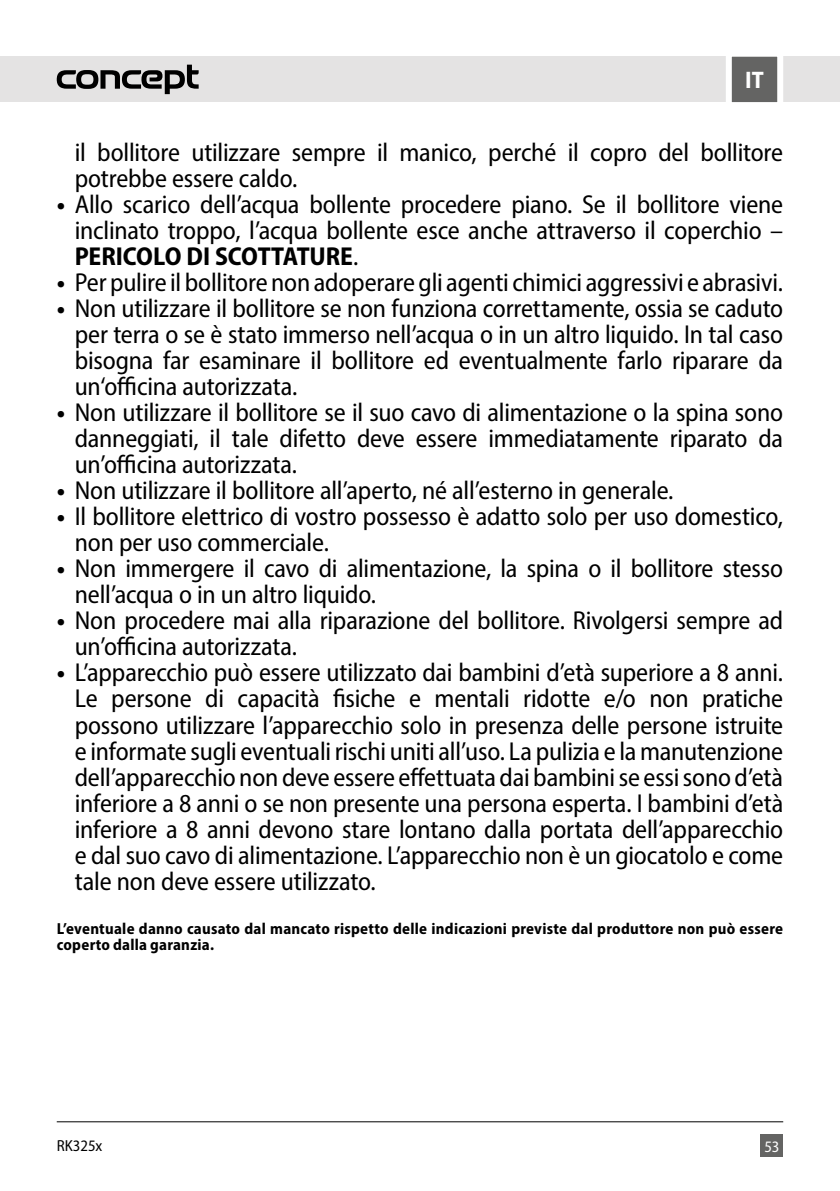
<style>
.page{position:relative;width:840px;height:1191px;background:#fff}
.page>*{position:absolute;margin:0;border:0;box-sizing:border-box;transform-origin:0 0}
.t1{font:semi-condensed 26px/26px "Myriad Pro";letter-spacing:-.01em;color:#000}
.t2{font:700 semi-condensed 24px "Myriad Pro";color:#fff}
.t3{font:700 semi-condensed 16px/16px "Myriad Pro";letter-spacing:.015em;color:#000}
.t4{font:semi-condensed 16px "Myriad Pro";color:#000}
.t5{font:semi-condensed 16px "Myriad Pro";color:#fff}
.s1{font-weight:700}
</style>
<div class="page">
<div style="left:0;top:57px;width:839px;height:45px;background:#e4e3e3"></div>
<div style="left:760px;top:1134px;width:22px;height:23px;background:#646463"></div>
<svg style="left:57px;top:65px;width:141px;height:29px"></svg>
<svg style="left:722px;top:56px;width:63px;height:47px;background:#909090"></svg>
<hr style="left:57px;top:1121px;width:725px;height:1px;background:#000">
<p class="t2" style="left:744px;top:65px;width:20px">IT</p>
<p class="t1" style="left:75px;top:139px;width:709px">il bollitore utilizzare sempre il manico, perché il copro del bollitore potrebbe essere caldo.</p>
<p class="t1" style="left:75px;top:191px;width:709px;text-align:justify;text-indent:-18px"><span class="s1">•</span> Allo scarico dell’acqua bollente procedere piano. Se il bollitore viene inclinato troppo, l’acqua bollente esce anche attraverso il coperchio – <span class="s1">PERICOLO DI SCOTTATURE</span>.</p>
<p class="t1" style="left:57px;top:269px;width:727px"><span class="s1">•</span> Per pulire il bollitore non adoperare gli agenti chimici aggressivi e abrasivi.</p>
<p class="t1" style="left:75px;top:295px;width:709px;text-align:justify;text-indent:-18px"><span class="s1">•</span> Non utilizzare il bollitore se non funziona correttamente, ossia se caduto per terra o se è stato immerso nell’acqua o in un altro liquido. In tal caso bisogna far esaminare il bollitore ed eventualmente farlo riparare da un‘officina autorizzata.</p>
<p class="t1" style="left:75px;top:399px;width:709px;text-align:justify;text-indent:-18px"><span class="s1">•</span> Non utilizzare il bollitore se il suo cavo di alimentazione o la spina sono danneggiati, il tale difetto deve essere immediatamente riparato da un’officina autorizzata.</p>
<p class="t1" style="left:57px;top:477px;width:618px"><span class="s1">•</span> Non utilizzare il bollitore all’aperto, né all’esterno in generale.</p>
<p class="t1" style="left:75px;top:503px;width:709px;text-indent:-18px"><span class="s1">•</span> Il bollitore elettrico di vostro possesso è adatto solo per uso domestico, non per uso commerciale.</p>
<p class="t1" style="left:75px;top:555px;width:709px;text-indent:-18px"><span class="s1">•</span> Non immergere il cavo di alimentazione, la spina o il bollitore stesso nell’acqua o in un altro liquido.</p>
<p class="t1" style="left:75px;top:607px;width:709px;text-indent:-18px"><span class="s1">•</span> Non procedere mai alla riparazione del bollitore. Rivolgersi sempre ad un’officina autorizzata.</p>
<p class="t1" style="left:75px;top:659px;width:709px;text-align:justify;text-indent:-18px"><span class="s1">•</span> L’apparecchio può essere utilizzato dai bambini d’età superiore a 8 anni.<br>Le persone di capacità fisiche e mentali ridotte e/o non pratiche possono utilizzare l’apparecchio solo in presenza delle persone istruite e informate sugli eventuali rischi uniti all’uso. La pulizia e la manutenzione dell’apparecchio non deve essere effettuata dai bambini se essi sono d’età inferiore a 8 anni o se non presente una persona esperta. I bambini d’età inferiore a 8 anni devono stare lontano dalla portata dell’apparecchio e dal suo cavo di alimentazione. L’apparecchio non è un giocatolo e come tale non deve essere utilizzato.</p>
<p class="t3" style="left:57px;top:920px;width:727px">L’eventuale danno causato dal mancato rispetto delle indicazioni previste dal produttore non può essere coperto dalla garanzia.</p>
<p class="t4" style="left:57px;top:1135px;width:47px">RK325x</p>
<p class="t5" style="left:764px;top:1136px;width:16px">53</p>
</div>
